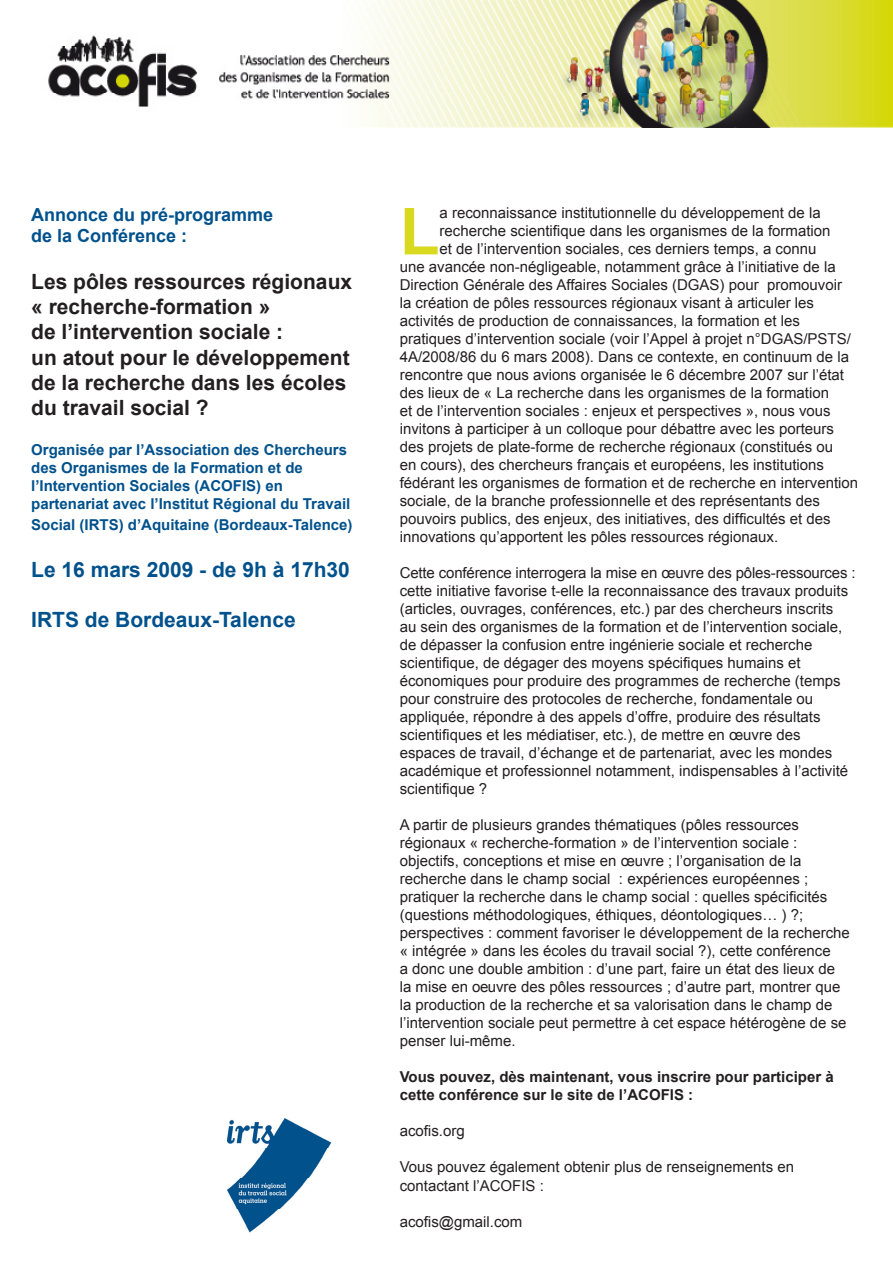
<style>
.page{position:relative;width:893px;height:1263px;background:#fff}
.page>*{position:absolute;margin:0;border:0;box-sizing:border-box;transform-origin:0 0}
.t1{font:700 65.25px "Arial";color:#d9d91f}
.t2{font:700 21px/25.2px "Arial";color:#231f20}
.t3{font:700 21px "Arial";color:#01518c}
.t4{font:700 18px "Arial";color:#01518c}
.t5{font:15px/18px "Arial";color:#231f20}
.t6{font:700 15px/18px "Arial";color:#01518c}
.t7{font:700 15px/18px "Arial";color:#231f20}
</style>
<div class="page">
<img style="left:48px;top:0;width:845px;height:128px">
<img style="left:227px;top:1118px;width:105px;height:115px">
<p class="t4" style="left:31px;top:204px;width:244px">Annonce du pré-programme</p>
<p class="t4" style="left:31px;top:226px;width:158px">de la Conférence :</p>
<p class="t2" style="left:31px;top:269px;width:322px">Les pôles ressources régionaux « recherche-formation »</p>
<p class="t2" style="left:31px;top:319px;width:254px">de l’intervention sociale :</p>
<p class="t2" style="left:31px;top:345px;width:320px">un atout pour le développement de la recherche dans les écoles du travail social ?</p>
<p class="t6" style="left:31px;top:440px;width:321px">Organisée par l’Association des Chercheurs des Organismes de la Formation et de l’Intervention Sociales (ACOFIS) en partenariat avec l’Institut Régional du Travail</p>
<p class="t6" style="left:31px;top:516px;width:323px">Social (IRTS) d’Aquitaine (Bordeaux-Talence)</p>
<p class="t3" style="left:31px;top:558px;width:320px">Le 16 mars 2009 - de 9h à 17h30</p>
<p class="t3" style="left:31px;top:608px;width:266px">IRTS de Bordeaux-Talence</p>
<p class="t1" style="left:400px;top:195px;width:41px">L</p>
<p class="t5" style="left:440px;top:204px;width:383px">a reconnaissance institutionnelle du développement de la</p>
<p class="t5" style="left:440px;top:222px;width:392px">recherche scientifique dans les organismes de la formation</p>
<p class="t5" style="left:440px;top:240px;width:378px">et de l’intervention sociales, ces derniers temps, a connu</p>
<p class="t5" style="left:400px;top:258px;width:438px">une avancée non-négligeable, notamment grâce à l’initiative de la</p>
<p class="t5" style="left:400px;top:276px;width:444px">Direction Générale des Affaires Sociales (DGAS) pour promouvoir</p>
<p class="t5" style="left:400px;top:294px;width:416px">la création de pôles ressources régionaux visant à articuler les</p>
<p class="t5" style="left:400px;top:312px;width:402px">activités de production de connaissances, la formation et les</p>
<p class="t5" style="left:400px;top:330px;width:453px">pratiques d’intervention sociale (voir l’Appel à projet n°DGAS/PSTS/</p>
<p class="t5" style="left:400px;top:348px;width:451px">4A/2008/86 du 6 mars 2008). Dans ce contexte, en continuum de la</p>
<p class="t5" style="left:400px;top:366px;width:446px">rencontre que nous avions organisée le 6 décembre 2007 sur l’état</p>
<p class="t5" style="left:400px;top:384px;width:431px">des lieux de « La recherche dans les organismes de la formation</p>
<p class="t5" style="left:400px;top:402px;width:433px">et de l’intervention sociales : enjeux et perspectives », nous vous</p>
<p class="t5" style="left:400px;top:420px;width:436px">invitons à participer à un colloque pour débattre avec les porteurs</p>
<p class="t5" style="left:400px;top:438px;width:435px">des projets de plate-forme de recherche régionaux (constitués ou</p>
<p class="t5" style="left:400px;top:456px;width:426px">en cours), des chercheurs français et européens, les institutions</p>
<p class="t5" style="left:400px;top:474px;width:460px">fédérant les organismes de formation et de recherche en intervention</p>
<p class="t5" style="left:400px;top:492px;width:422px">sociale, de la branche professionnelle et des représentants des</p>
<p class="t5" style="left:400px;top:510px;width:433px">pouvoirs publics, des enjeux, des initiatives, des difficultés et des</p>
<p class="t5" style="left:400px;top:528px;width:380px">innovations qu’apportent les pôles ressources régionaux.</p>
<p class="t5" style="left:400px;top:564px;width:457px">Cette conférence interrogera la mise en œuvre des pôles-ressources : cette initiative favorise t-elle la reconnaissance des travaux produits (articles, ouvrages, conférences, etc.) par des chercheurs inscrits<br>au sein des organismes de la formation et de l’intervention sociale, de dépasser la confusion entre ingénierie sociale et recherche scientifique, de dégager des moyens spécifiques humains et économiques pour produire des programmes de recherche (temps pour construire des protocoles de recherche, fondamentale ou appliquée, répondre à des appels d’offre, produire des résultats scientifiques et les médiatiser, etc.), de mettre en œuvre des espaces de travail, d’échange et de partenariat, avec les mondes académique et professionnel notamment, indispensables à l’activité scientifique ?</p>
<p class="t5" style="left:400px;top:816px;width:452px">A partir de plusieurs grandes thématiques (pôles ressources régionaux « recherche-formation » de l’intervention sociale : objectifs, conceptions et mise en œuvre ; l’organisation de la recherche dans le champ social : expériences européennes ; pratiquer la recherche dans le champ social : quelles spécificités (questions méthodologiques, éthiques, déontologiques… ) ?; perspectives : comment favoriser le développement de la recherche « intégrée » dans les écoles du travail social ?), cette conférence<br>a donc une double ambition : d’une part, faire un état des lieux de la mise en oeuvre des pôles ressources ; d’autre part, montrer que la production de la recherche et sa valorisation dans le champ de l’intervention sociale peut permettre à cet espace hétérogène de se penser lui-même.</p>
<p class="t7" style="left:400px;top:1068px;width:436px">Vous pouvez, dès maintenant, vous inscrire pour participer à cette conférence sur le site de l’ACOFIS :</p>
<p class="t5" style="left:400px;top:1122px;width:67px">acofis.org</p>
<p class="t5" style="left:400px;top:1158px;width:396px">Vous pouvez également obtenir plus de renseignements en contactant l’ACOFIS :</p>
<p class="t5" style="left:400px;top:1212px;width:124px">acofis@gmail.com</p>
</div>
